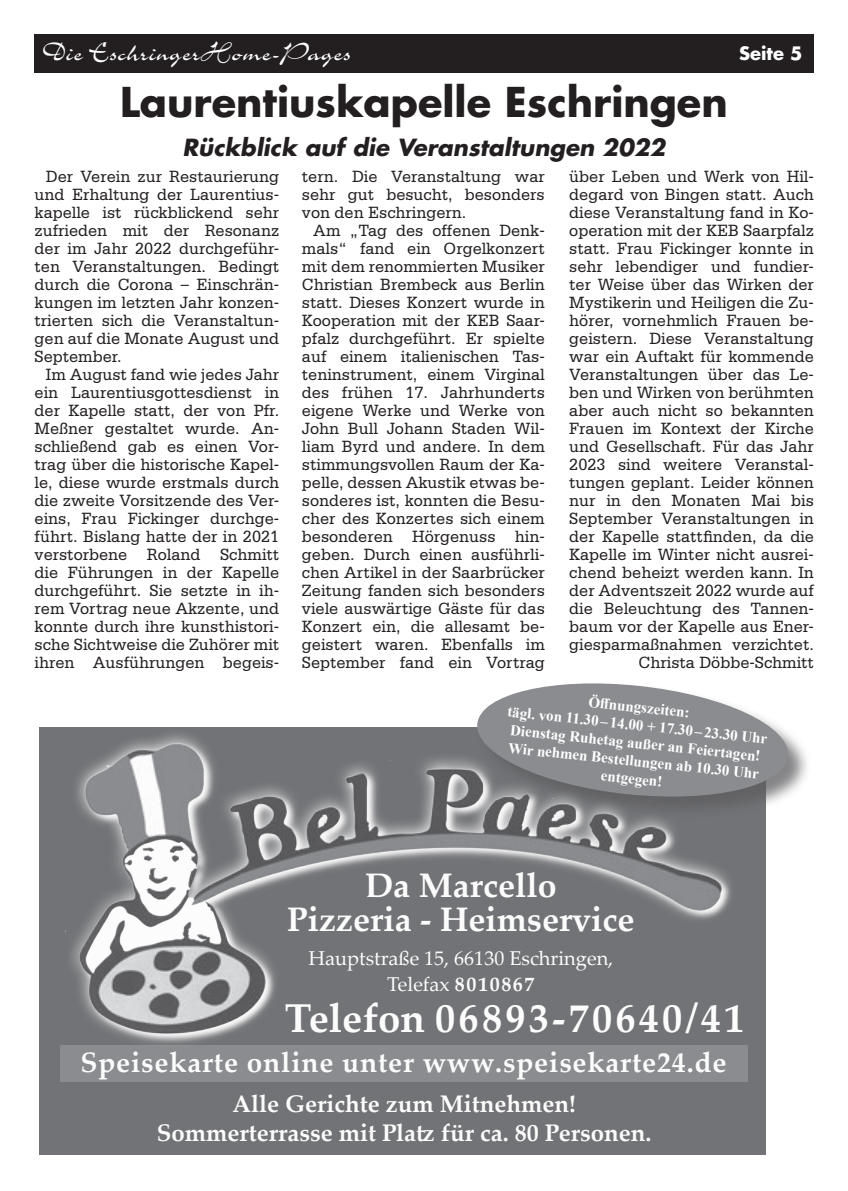
<style>
.page{position:relative;width:848px;height:1191px;background:#fff}
.page>*{position:absolute;margin:0;border:0;box-sizing:border-box;transform-origin:0 0}
.t1{font:700 40.2px "Palatino Linotype";letter-spacing:.08em;color:#fcfcfc}
.Uberschrift{font:700 40px "Futura LT";color:#231f20}
.t2{font:700 34px/34px "Palatino Linotype";color:#fcfcfc;text-align:center}
.t3{font:29px "Charme LT";color:#fff}
.t4{font:700 28px "Palatino Linotype";letter-spacing:.03em;color:#fcfcfc}
.t5{font:700 24px/28.8px "Palatino Linotype";color:#fcfcfc;text-align:center}
.Zwischenüberschrift{font:italic 700 23px "Futura LT";color:#231f20}
.t6{font:20px/26px "Palatino Linotype";color:#fcfcfc;text-align:center}
.t7{font:700 18px "Futura LT";color:#fff}
.Grundtext{font:17.2px/18px "Serifa LT";color:#231f20;text-align:justify;scale:.95 1}
.Zwischenüberschrift-2{font:700 15px "Times New Roman";color:#fff}
.s1{font-weight:700}
</style>
<div class="page">
<div style="left:34px;top:34px;width:780px;height:38px;background:#231f20"></div>
<div style="left:40px;top:727px;width:725px;height:427px;background:#727376"></div>
<div style="left:60px;top:1044px;width:688px;height:37px;background:#8a8c8f"></div>
<div style="left:477px;top:682px;width:334px;height:138px;background:#5d5d60;opacity:.75"></div>
<svg style="left:477px;top:682px;width:314px;height:121px"></svg>
<img style="left:60px;top:725px;width:691px;height:320px">
<p class="t3" style="left:43px;top:38px;width:310px">Die EschringerHome-Pages</p>
<p class="t7" style="left:739px;top:42px;width:65px">Seite 5</p>
<p class="Uberschrift" style="left:120px;top:75px;width:609px">Laurentiuskapelle Eschringen</p>
<p class="Zwischenüberschrift" style="left:182px;top:132px;width:484px">Rückblick auf die Veranstaltungen 2022</p>
<p class="Grundtext" style="left:35px;top:167px;width:259px;text-indent:11px">Der Verein zur Restaurierung und Erhaltung der Laurentius&shy;kapelle ist rückblickend sehr zufrieden mit der Resonanz der im Jahr 2022 durchgeführ&shy;ten Veranstaltungen. Bedingt durch die Corona – Einschrän&shy;kungen im letzten Jahr konzen&shy;trierten sich die Veranstaltun&shy;gen auf die Monate August und September.</p>
<p class="Grundtext" style="left:35px;top:365px;width:259px;text-indent:11px">Im August fand wie jedes Jahr ein Laurentiusgottesdienst in der Kapelle statt, der von Pfr.<br>Meßner gestaltet wurde. An&shy;schließend gab es einen Vor&shy;trag über die historische Kapel&shy;le, diese wurde erstmals durch die zweite Vorsitzende des Ver&shy;eins, Frau Fickinger durchge&shy;führt. Bislang hatte der in 2021 verstorbene Roland Schmitt die Führungen in der Kapelle durchgeführt. Sie setzte in ih&shy;rem Vortrag neue Akzente, und konnte durch ihre kunsthistori&shy;sche Sichtweise die Zuhörer mit ihren Ausführungen begeis-</p>
<p class="Grundtext" style="left:302px;top:167px;width:257px">tern. Die Veranstaltung war sehr gut besucht, besonders von den Eschringern.</p>
<p class="Grundtext" style="left:302px;top:221px;width:257px;text-indent:11px">Am „Tag des offenen Denk&shy;mals“ fand ein Orgelkonzert mit dem renommierten Musiker Christian Brembeck aus Berlin statt. Dieses Konzert wurde in Kooperation mit der KEB Saar&shy;pfalz durchgeführt. Er spielte auf einem italienischen Tas&shy;teninstrument, einem Virginal des frühen 17. Jahrhunderts eigene Werke und Werke von John Bull Johann Staden Wil&shy;liam Byrd und andere. In dem stimmungsvollen Raum der Ka&shy;pelle, dessen Akustik etwas be&shy;sonderes ist, konnten die Besu&shy;cher des Konzertes sich einem besonderen Hörgenuss hin&shy;geben. Durch einen ausführli&shy;chen Artikel in der Saarbrücker Zeitung fanden sich besonders viele auswärtige Gäste für das Konzert ein, die allesamt be&shy;geistert waren. Ebenfalls im September fand ein Vortrag</p>
<p class="Grundtext" style="left:569px;top:168px;width:259px;text-align:right">über Leben und Werk von Hil&shy;degard von Bingen statt. Auch diese Veranstaltung fand in Ko&shy;operation mit der KEB Saarpfalz statt. Frau Fickinger konnte in sehr lebendiger und fundier&shy;ter Weise über das Wirken der<br>Mystikerin und Heiligen die Zu&shy;hörer, vornehmlich Frauen be&shy;geistern. Diese Veranstaltung war ein Auftakt für kommende<br>Veranstaltungen über das Le&shy;ben und Wirken von berühmten aber auch nicht so bekannten<br>Frauen im Kontext der Kirche und Gesellschaft. Für das Jahr<br>2023 sind weitere Veranstal&shy;tungen geplant. Leider können nur in den Monaten Mai bis<br>September Veranstaltungen in der Kapelle stattfinden, da die<br>Kapelle im Winter nicht ausrei&shy;chend beheizt werden kann. In der Adventszeit 2022 wurde auf die Beleuchtung des Tannen&shy;baum vor der Kapelle aus Ener&shy;giesparmaßnahmen verzichtet.<br>Christa Döbbe-Schmitt</p>
<p class="Zwischenüberschrift-2" style="left:590px;top:691px;width:103px;rotate:6deg">Öffnungszeiten:</p>
<p class="Zwischenüberschrift-2" style="left:508px;top:700px;width:263px;rotate:6deg">tägl. von 11.30 –14.00 + 17.30–23.30 Uhr</p>
<p class="Zwischenüberschrift-2" style="left:511px;top:719px;width:253px;rotate:6deg">Dienstag Ruhetag außer an Feiertagen!</p>
<p class="Zwischenüberschrift-2" style="left:509px;top:736px;width:253px;rotate:6deg">Wir nehmen Bestellungen ab 10.30 Uhr</p>
<p class="Zwischenüberschrift-2" style="left:602px;top:764px;width:63px;rotate:6deg">entgegen!</p>
<p class="t2" style="left:287px;top:867px;width:349px">Da Marcello<br>Pizzeria - Heimservice</p>
<p class="t6" style="left:308px;top:944px;width:306px">Hauptstraße 15, 66130 Eschringen,<br>Telefax <span class="s1">8010867</span></p>
<p class="t1" style="left:285px;top:989px;width:461px">Telefon 06893-70640/41</p>
<p class="t4" style="left:80px;top:1042px;width:647px">Speisekarte online unter www.speisekarte24.de</p>
<p class="t5" style="left:157px;top:1088px;width:496px">Alle Gerichte zum Mitnehmen!<br>Sommerterrasse mit Platz für ca. 80 Personen.</p>
</div>
